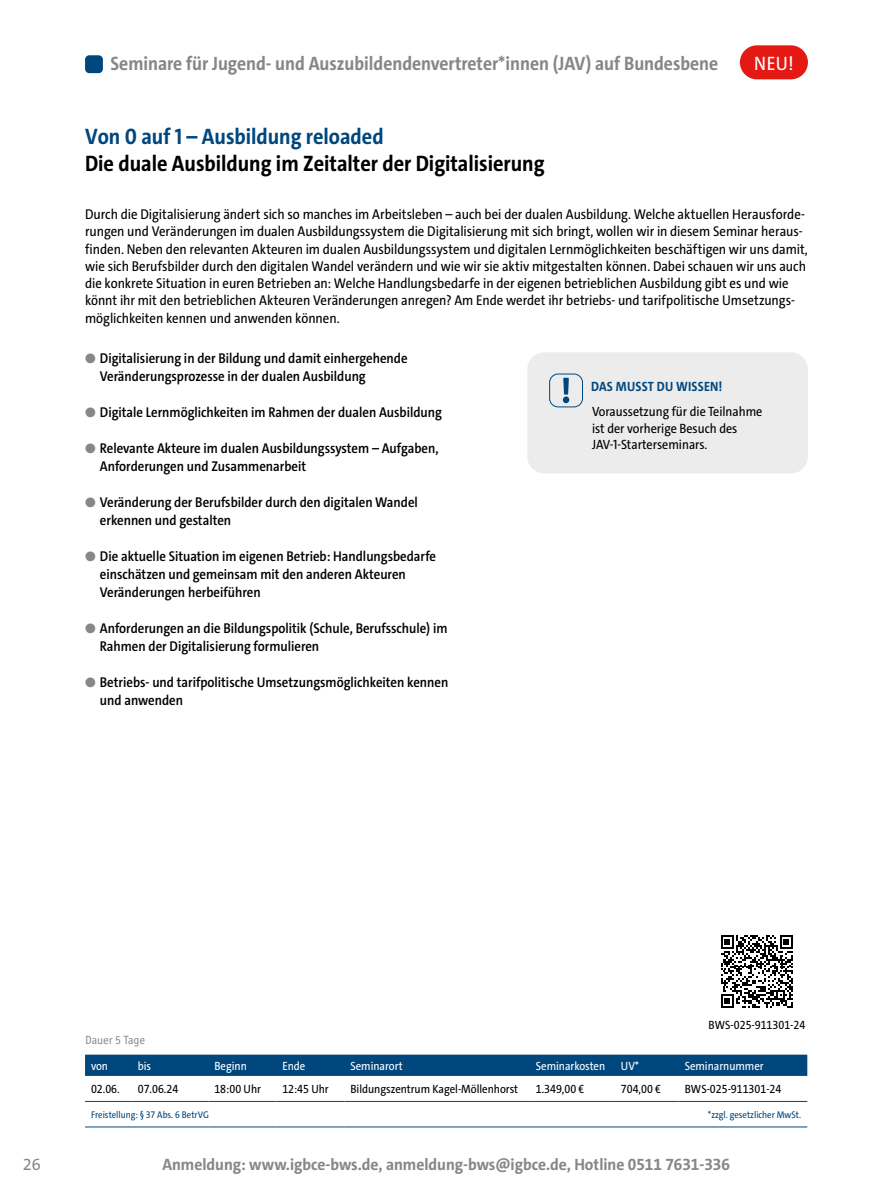
<style>
.page{position:relative;width:893px;height:1191px;background:#fff}
.page>*{position:absolute;margin:0;border:0;box-sizing:border-box;transform-origin:0 0}
.t1{font:700 22.5px "The Sans S Cd";color:#000}
.t2{font:700 22.5px "The Sans S Cd";color:#00477e}
.t3{font:700 19.5px "The Sans S Cd";color:#868786}
.t4{font:19.5px "The Sans S Cd";color:#fff}
.t5{font:700 16.5px "The Sans S Cd";color:#868786;scale:1.05 1}
.t6{font:16.5px "The Sans";color:#868786}
.t7{font:14.25px/17.2px "The Sans S Cd";letter-spacing:-.005em;color:#000}
.t8{font:600 14.25px/18px "The Sans S Cd";color:#000}
.t9{font:13.5px/16.5px "The Sans S Cd";color:#000}
.t10{font:700 13.5px "The Sans S Cd";letter-spacing:.015em;color:#00477e}
.t11{font:12px "The Sans S Cd";color:#000}
.t12{font:12px "The Sans S Cd";color:#fff}
.t13{font:12px "Officina Sans ITC Std";color:#868786}
.t14{font:9.75px "The Sans S Cd";color:#00477e}
.s1{color:#868786}
</style>
<div class="page">
<div style="left:85px;top:55px;width:18px;height:18px;background:#00477e;border-radius:4px"></div>
<div style="left:527px;top:352px;width:281px;height:121px;background:#ececec;border-radius:17px"></div>
<div style="left:549px;top:373px;width:34px;height:34px;border:1px solid #00477e;border-radius:9px"></div>
<svg style="left:563px;top:378px;width:6px;height:25px"></svg>
<svg style="left:85px;top:1054px;width:722px;height:22px;background:#084d82"></svg>
<hr style="left:85px;top:1126px;width:47px;height:1px;background:#00477e">
<hr style="left:132px;top:1126px;width:76px;height:1px;background:#00477e">
<hr style="left:208px;top:1126px;width:68px;height:1px;background:#00477e">
<hr style="left:276px;top:1126px;width:68px;height:1px;background:#00477e">
<hr style="left:344px;top:1126px;width:186px;height:1px;background:#00477e">
<hr style="left:530px;top:1126px;width:85px;height:1px;background:#00477e">
<hr style="left:615px;top:1126px;width:64px;height:1px;background:#00477e">
<hr style="left:679px;top:1126px;width:128px;height:1px;background:#00477e">
<hr style="left:85px;top:1101px;width:47px;height:1px;background:#00477e">
<hr style="left:132px;top:1101px;width:76px;height:1px;background:#00477e">
<hr style="left:208px;top:1101px;width:68px;height:1px;background:#00477e">
<hr style="left:276px;top:1101px;width:68px;height:1px;background:#00477e">
<hr style="left:344px;top:1101px;width:186px;height:1px;background:#00477e">
<hr style="left:530px;top:1101px;width:85px;height:1px;background:#00477e">
<hr style="left:615px;top:1101px;width:64px;height:1px;background:#00477e">
<hr style="left:679px;top:1101px;width:128px;height:1px;background:#00477e">
<svg style="left:721px;top:935px;width:72px;height:72px"></svg>
<div style="left:740px;top:45px;width:68px;height:34px;background:#e41913;border-radius:17px"></div>
<h2 class="t3" style="left:111px;top:51px;width:609px">Seminare für Jugend- und Auszubildendenvertreter*innen (JAV) auf Bundesbene</h2>
<h1 class="t2" style="left:85px;top:122px;width:300px">Von 0 auf 1 – Ausbildung reloaded</h1>
<h1 class="t1" style="left:85px;top:149px;width:461px">Die duale Ausbildung im Zeitalter der Digitalisierung</h1>
<h2 class="t4" style="left:754px;top:51px;width:41px">NEU!</h2>
<p class="t7" style="left:85px;top:206px;width:724px">Durch die Digitalisierung ändert sich so manches im Arbeitsleben – auch bei der dualen Ausbildung. Welche aktuellen Herausforde&shy;rungen und Veränderungen im dualen Ausbildungssystem die Digitalisierung mit sich bringt, wollen wir in diesem Seminar heraus&shy;finden. Neben den relevanten Akteuren im dualen Ausbildungssystem und digitalen Lernmöglichkeiten beschäftigen wir uns damit, wie sich Berufsbilder durch den digitalen Wandel verändern und wie wir sie aktiv mitgestalten können. Dabei schauen wir uns auch die konkrete Situation in euren Betrieben an: Welche Handlungsbedarfe in der eigenen betrieblichen Ausbildung gibt es und wie könnt ihr mit den betrieblichen Akteuren Veränderungen anregen? Am Ende werdet ihr betriebs- und tarifpolitische Umsetzungs&shy;möglichkeiten kennen und anwenden können.</p>
<p class="t8" style="left:100px;top:349px;width:309px;text-indent:-15px"><span class="s1">●</span> Digitalisierung in der Bildung und damit einhergehende<br>Veränderungsprozesse in der dualen Ausbildung</p>
<p class="t8" style="left:85px;top:403px;width:358px"><span class="s1">●</span> Digitale Lernmöglichkeiten im Rahmen der dualen Ausbildung</p>
<p class="t8" style="left:100px;top:439px;width:340px;text-indent:-15px"><span class="s1">●</span> Relevante Akteure im dualen Ausbildungssystem – Aufgaben,<br>Anforderungen und Zusammenarbeit</p>
<p class="t8" style="left:100px;top:493px;width:319px;text-indent:-15px"><span class="s1">●</span> Veränderung der Berufsbilder durch den digitalen Wandel erkennen und gestalten</p>
<p class="t8" style="left:100px;top:547px;width:338px;text-indent:-15px"><span class="s1">●</span> Die aktuelle Situation im eigenen Betrieb: Handlungsbedarfe einschätzen und gemeinsam mit den anderen Akteuren<br>Veränderungen herbeiführen</p>
<p class="t8" style="left:100px;top:619px;width:349px;text-indent:-15px"><span class="s1">●</span> Anforderungen an die Bildungspolitik (Schule, Berufsschule) im<br>Rahmen der Digitalisierung formulieren</p>
<p class="t8" style="left:100px;top:673px;width:350px;text-indent:-15px"><span class="s1">●</span> Betriebs- und tarifpolitische Umsetzungsmöglichkeiten kennen und anwenden</p>
<p class="t10" style="left:591px;top:378px;width:133px">DAS MUSST DU WISSEN!</p>
<p class="t9" style="left:592px;top:403px;width:172px">Voraussetzung für die Teilnahme ist der vorherige Besuch des<br>JAV-1-Starterseminars.</p>
<p class="t11" style="left:708px;top:1017px;width:98px">BWS-025-911301-24</p>
<p class="t13" style="left:85px;top:1032px;width:62px">Dauer 5 Tage</p>
<p class="t12" style="left:91px;top:1057px;width:19px">von</p>
<p class="t12" style="left:138px;top:1057px;width:15px">bis</p>
<p class="t12" style="left:214px;top:1057px;width:34px">Beginn</p>
<p class="t12" style="left:282px;top:1057px;width:24px">Ende</p>
<p class="t12" style="left:350px;top:1057px;width:54px">Seminarort</p>
<p class="t12" style="left:536px;top:1057px;width:71px">Seminarkosten</p>
<p class="t12" style="left:621px;top:1057px;width:20px">UV*</p>
<p class="t12" style="left:685px;top:1057px;width:80px">Seminarnummer</p>
<p class="t11" style="left:91px;top:1081px;width:30px">02.06.</p>
<p class="t11" style="left:138px;top:1081px;width:42px">07.06.24</p>
<p class="t11" style="left:214px;top:1081px;width:48px">18:00 Uhr</p>
<p class="t11" style="left:282px;top:1081px;width:48px">12:45 Uhr</p>
<p class="t11" style="left:350px;top:1081px;width:169px">Bildungszentrum Kagel-Möllenhorst</p>
<p class="t11" style="left:536px;top:1081px;width:50px">1.349,00 €</p>
<p class="t11" style="left:621px;top:1081px;width:42px">704,00 €</p>
<p class="t11" style="left:685px;top:1081px;width:98px">BWS-025-911301-24</p>
<p class="t14" style="left:91px;top:1108px;width:119px">Freistellung: § 37 Abs. 6 BetrVG</p>
<p class="t14" style="left:708px;top:1108px;width:95px">*zzgl. gesetzlicher MwSt.</p>
<p class="t6" style="left:23px;top:1154px;width:20px">26</p>
<p class="t5" style="left:162px;top:1154px;width:542px">Anmeldung: www.igbce-bws.de, anmeldung-bws@igbce.de, Hotline 0511 7631-336</p>
</div>
